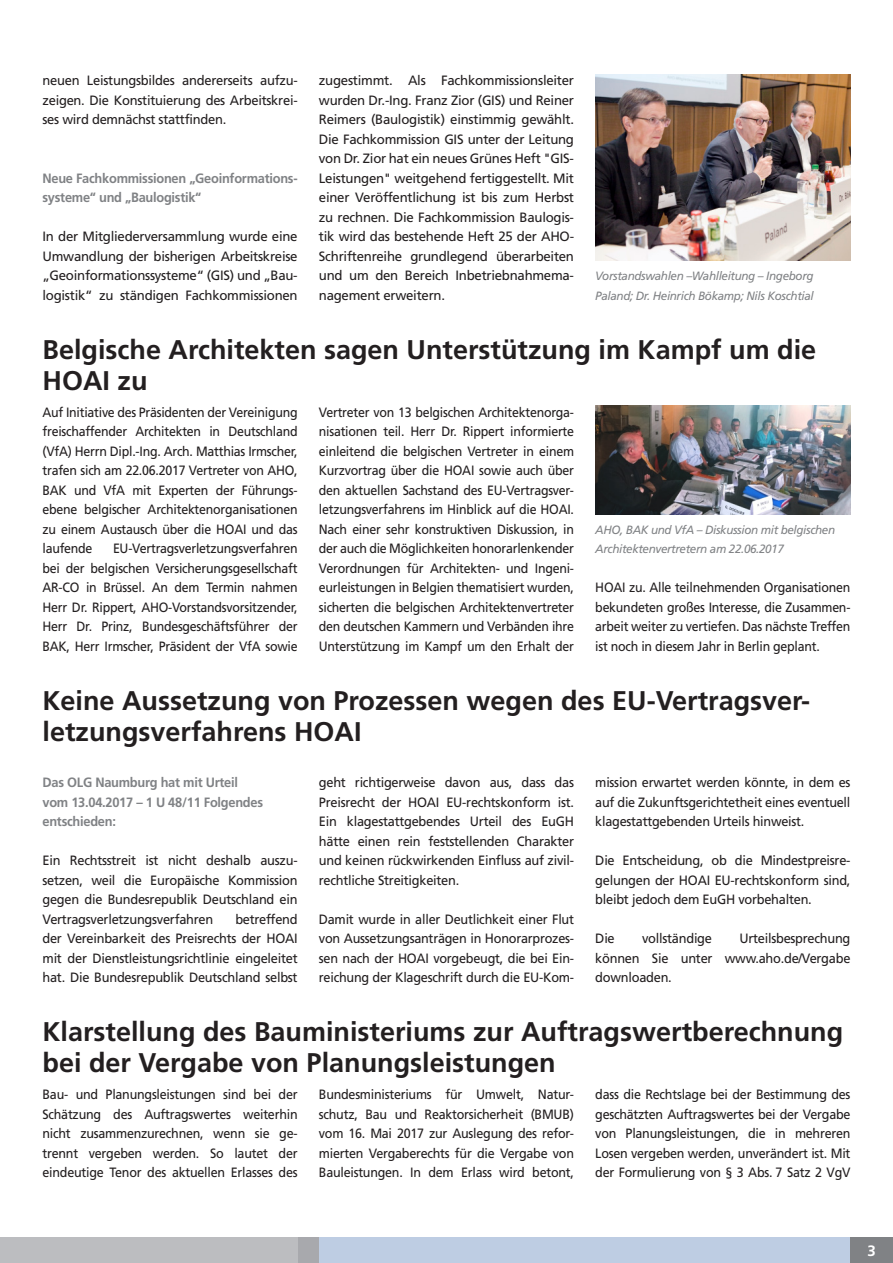
<style>
.page{position:relative;width:893px;height:1263px;background:#fff}
.page>*{position:absolute;margin:0;border:0;box-sizing:border-box;transform-origin:0 0}
.Überschr_1{font:700 27px/31.5px "Frutiger LT Std";color:#231f20}
.t1{font:700 15px "Frutiger LT Std";color:#fff}
.Fließtext{font:13.5px/19.5px "Frutiger LT Std";letter-spacing:-.02em;color:#231f20;text-align:justify;scale:.92 1}
.Fließtext-2{font:13.5px/19.5px "Frutiger LT Std";letter-spacing:-.02em;color:#231f20;text-align:justify;scale:.95 1}
.Fließtext-3{font:13.5px/19.5px "Frutiger LT Std";letter-spacing:-.02em;color:#231f20;text-align:justify}
.Fließtext-4{font:13.5px/19.5px "Frutiger LT Std";letter-spacing:-.02em;color:#231f20;text-align:justify;scale:.93 1}
.Fließtext-5{font:13.5px/19.5px "Frutiger LT Std";letter-spacing:-.02em;color:#231f20;text-align:justify;scale:.94 1}
.Überschr_2{font:700 13.5px/19.5px "Frutiger LT Std";letter-spacing:-.02em;color:#808285;scale:.95 1}
.Fließtext-6{font:13.5px/19.5px "Frutiger LT Std";letter-spacing:-.02em;color:#231f20;text-align:justify;scale:.96 1}
.BU{font:italic 12px/19.5px "Frutiger LT Std";letter-spacing:-.03em;color:#808285}
</style>
<div class="page">
<div style="left:298px;top:1237px;width:21px;height:26px;background:#a8a9ad"></div>
<div style="left:0;top:1237px;width:298px;height:26px;background:#bcbdc0"></div>
<div style="left:319px;top:1237px;width:531px;height:26px;background:#becde3"></div>
<div style="left:850px;top:1237px;width:43px;height:26px;background:#808285"></div>
<img style="left:595px;top:74px;width:255px;height:187px">
<img style="left:595px;top:406px;width:255px;height:108px">
<p class="Fließtext-6" style="left:43px;top:71px;width:267px">neuen Leistungsbildes andererseits aufzu&shy;zeigen. Die Konstituierung des Arbeitskrei&shy;ses wird demnächst stattfinden.</p>
<p class="Fließtext-3" style="left:319px;top:71px;width:257px">zugestimmt. Als Fachkommissionsleiter wurden Dr.-Ing. Franz Zior (GIS) und Reiner Reimers (Baulogistik) einstimmig gewählt.<br>Die Fachkommission GIS unter der Leitung von Dr. Zior hat ein neues Grünes Heft "GIS-Leistungen" weitgehend fertiggestellt. Mit einer Veröffentlichung ist bis zum Herbst zu rechnen. Die Fachkommission Baulogis&shy;tik wird das bestehende Heft 25 der AHO-Schriftenreihe grundlegend überarbeiten und um den Bereich Inbetriebnahmema&shy;nagement erweitern.</p>
<p class="Überschr_1" style="left:43px;top:334px;width:775px">Belgische Architekten sagen Unterstützung im Kampf um die<br>HOAI zu</p>
<p class="Fließtext" style="left:43px;top:402px;width:279px">Auf Initiative des Präsidenten der Vereinigung freischaffender Architekten in Deutschland (VfA) Herrn Dipl.-Ing. Arch. Matthias Irmscher, trafen sich am 22.06.2017 Vertreter von AHO, BAK und VfA mit Experten der Führungs&shy;ebene belgischer Architektenorganisationen zu einem Austausch über die HOAI und das laufende</p>
<p class="Überschr_2" style="left:43px;top:168px;width:270px">Neue Fachkommissionen „Geoinformations&shy;systeme“ und „Baulogistik“</p>
<p class="Fließtext-3" style="left:43px;top:227px;width:257px">In der Mitgliederversammlung wurde eine Umwandlung der bisherigen Arbeitskreise „Geoinformationssysteme“ (GIS) und „Bau&shy;logistik“ zu ständigen Fachkommissionen</p>
<p class="BU" style="left:595px;top:266px;width:220px">Vorstandswahlen –Wahlleitung – Ingeborg<br>Paland; Dr. Heinrich Bökamp; Nils Koschtial</p>
<p class="Fließtext" style="left:319px;top:402px;width:279px">Vertreter von 13 belgischen Architektenorga&shy;nisationen teil. Herr Dr. Rippert informierte einleitend die belgischen Vertreter in einem Kurzvortrag über die HOAI sowie auch über den aktuellen Sachstand des EU-Vertragsver&shy;letzungsverfahrens im Hinblick auf die HOAI.<br>Nach einer sehr konstruktiven Diskussion, in der auch die Möglichkeiten honorarlenkender Verordnungen für Architekten- und Ingeni&shy;eurleistungen in Belgien thematisiert wurden, sicherten die belgischen Architektenvertreter den deutschen Kammern und Verbänden ihre Unterstützung im Kampf um den Erhalt der</p>
<p class="BU" style="left:595px;top:520px;width:241px">AHO, BAK und VfA – Diskussion mit belgischen<br>Architektenvertretern am 22.06.2017</p>
<p class="Fließtext" style="left:43px;top:539px;width:279px;text-indent:70px">EU-Vertragsverletzungsverfahren bei der belgischen Versicherungsgesellschaft AR-CO in Brüssel. An dem Termin nahmen Herr Dr. Rippert, AHO-Vorstandsvorsitzender, Herr Dr. Prinz, Bundesgeschäftsführer der BAK, Herr Irmscher, Präsident der VfA sowie</p>
<p class="Fließtext" style="left:595px;top:578px;width:279px">HOAI zu. Alle teilnehmenden Organisationen bekundeten großes Interesse, die Zusammen&shy;arbeit weiter zu vertiefen. Das nächste Treffen ist noch in diesem Jahr in Berlin geplant.</p>
<p class="Überschr_1" style="left:43px;top:685px;width:767px">Keine Aussetzung von Prozessen wegen des EU-Vertragsver&shy;letzungsverfahrens HOAI</p>
<p class="Überschr_2" style="left:43px;top:773px;width:234px">Das OLG Naumburg hat mit Urteil vom 13.04.2017 – 1 U 48/11 Folgendes entschieden:</p>
<p class="Fließtext-2" style="left:43px;top:851px;width:270px">Ein Rechtsstreit ist nicht deshalb auszu&shy;setzen, weil die Europäische Kommission gegen die Bundesrepublik Deutschland ein Vertragsverletzungsverfahren</p>
<p class="Fließtext-2" style="left:319px;top:773px;width:270px">geht richtigerweise davon aus, dass das Preisrecht der HOAI EU-rechtskonform ist.<br>Ein klagestattgebendes Urteil des EuGH hätte einen rein feststellenden Charakter und keinen rückwirkenden Einfluss auf zivil&shy;rechtliche Streitigkeiten.</p>
<p class="Fließtext-5" style="left:319px;top:909px;width:273px">Damit wurde in aller Deutlichkeit einer Flut von Aussetzungsanträgen in Honorarprozes&shy;sen nach der HOAI vorgebeugt, die bei Ein&shy;reichung der Klageschrift durch die EU-Kom-</p>
<p class="Fließtext-5" style="left:595px;top:773px;width:273px">mission erwartet werden könnte, in dem es auf die Zukunftsgerichtetheit eines eventuell klagestattgebenden Urteils hinweist.</p>
<p class="Fließtext-2" style="left:595px;top:851px;width:270px">Die Entscheidung, ob die Mindestpreisre&shy;gelungen der HOAI EU-rechtskonform sind, bleibt jedoch dem EuGH vorbehalten.</p>
<p class="Fließtext-2" style="left:595px;top:929px;width:22px">Die</p>
<p class="Fließtext-2" style="left:642px;top:929px;width:75px">vollständige</p>
<p class="Fließtext-2" style="left:43px;top:909px;width:270px;text-indent:193px">betreffend der Vereinbarkeit des Preisrechts der HOAI mit der Dienstleistungsrichtlinie eingeleitet hat. Die Bundesrepublik Deutschland selbst</p>
<p class="Fließtext-2" style="left:595px;top:929px;width:270px;text-indent:144px">Urteilsbesprechung können Sie unter www.aho.de/Vergabe downloaden.</p>
<p class="Überschr_1" style="left:43px;top:1015px;width:802px">Klarstellung des Bauministeriums zur Auftragswertberechnung bei der Vergabe von Planungsleistungen</p>
<p class="Fließtext-4" style="left:43px;top:1085px;width:276px">Bau- und Planungsleistungen sind bei der Schätzung des Auftragswertes weiterhin nicht zusammenzurechnen, wenn sie ge&shy;trennt vergeben werden. So lautet der eindeutige Tenor des aktuellen Erlasses des</p>
<p class="Fließtext-4" style="left:319px;top:1085px;width:276px">Bundesministeriums für Umwelt, Natur&shy;schutz, Bau und Reaktorsicherheit (BMUB) vom 16. Mai 2017 zur Auslegung des refor&shy;mierten Vergaberechts für die Vergabe von Bauleistungen. In dem Erlass wird betont,</p>
<p class="Fließtext-4" style="left:595px;top:1085px;width:276px">dass die Rechtslage bei der Bestimmung des geschätzten Auftragswertes bei der Vergabe von Planungsleistungen, die in mehreren Losen vergeben werden, unverändert ist. Mit der Formulierung von § 3 Abs. 7 Satz 2 VgV</p>
<p class="t1" style="left:867px;top:1242px;width:10px">3</p>
</div>
